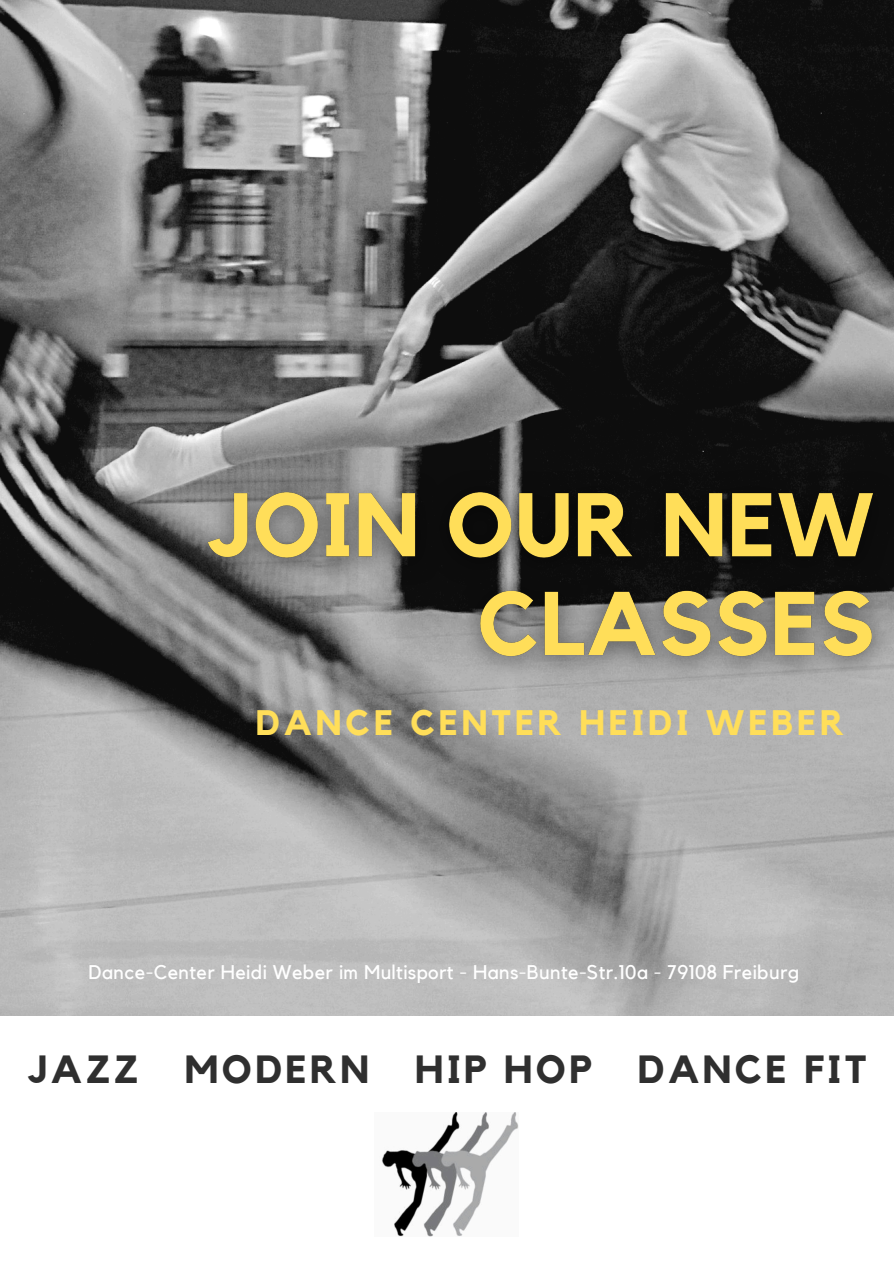
<style>
.page{position:relative;width:894px;height:1264px;background:#fff}
.page>*{position:absolute;margin:0;border:0;box-sizing:border-box;transform-origin:0 0}
.t1{font:700 39.15px "Kollektif";letter-spacing:.09em;color:#2f2f2f}
.t2{font:700 35.25px "Kollektif";letter-spacing:.11em;color:#ffde59}
.t3{font:19.65px "Kollektif";letter-spacing:.02em;color:#fff}
</style>
<div class="page">
<img style="left:0;top:0;width:893px;height:1016px">
<img style="left:381px;top:1112px;width:137px;height:124px">
<img style="left:171px;top:460px;width:722px;height:235px">
<h2 class="t2" style="left:256px;top:706px;width:589px">DANCE CENTER HEIDI WEBER</h2>
<p class="t3" style="left:88px;top:963px;width:712px">Dance-Center Heidi Weber im Multisport - Hans-Bunte-Str.10a - 79108 Freiburg</p>
<h2 class="t1" style="left:28px;top:1051px;width:840px">JAZZ MODERN HIP HOP DANCE FIT</h2>
</div>
